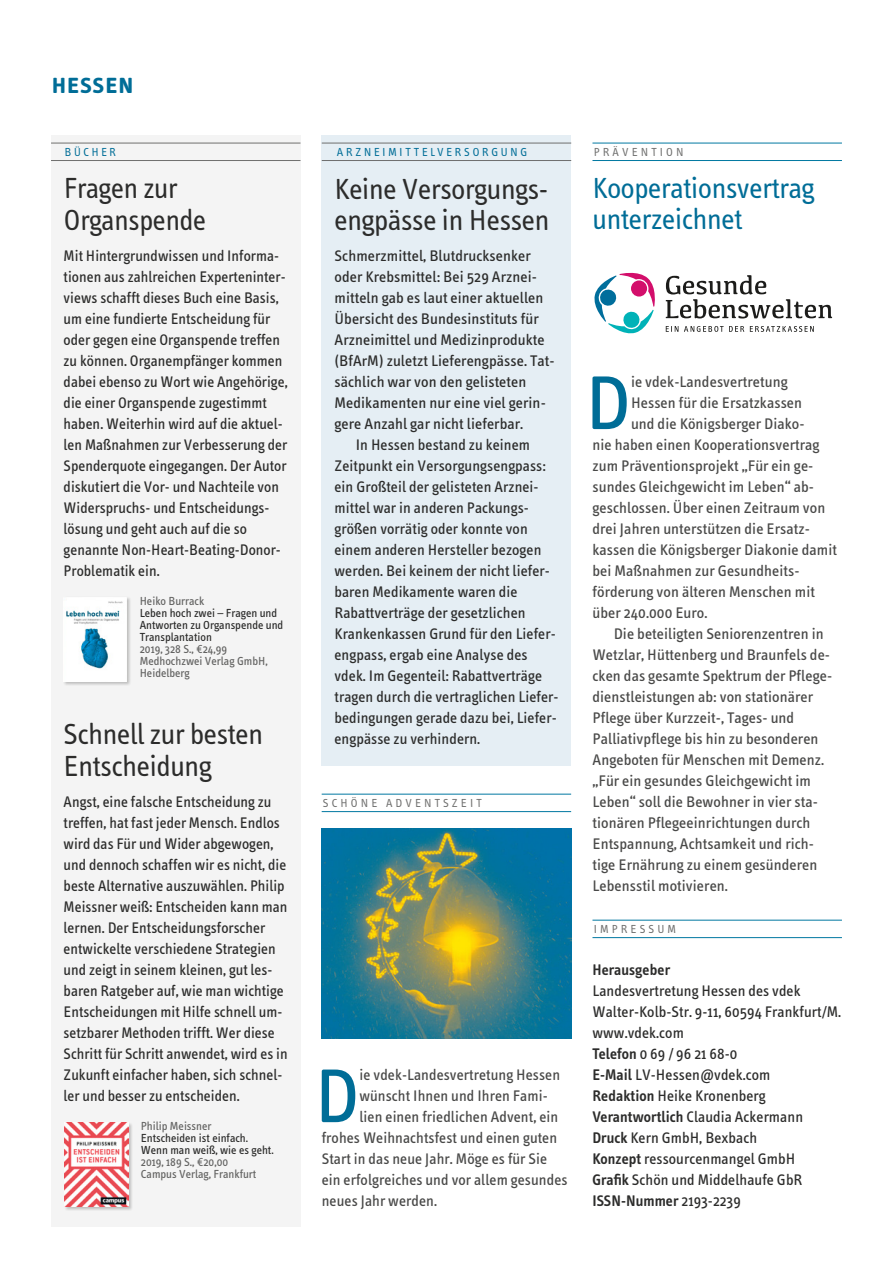
<style>
.page{position:relative;width:893px;height:1263px;background:#fff}
.page>*{position:absolute;margin:0;border:0;box-sizing:border-box;transform-origin:0 0}
._2_Meldung_x_Copy_Meldung_Initial_UA{font:78.15px "Info Text";color:#006d97}
._3_Rubrik_X_Head_Rubrik_UA{font:30px/31.5px "Info Text";letter-spacing:-.015em;color:#2c2c2b}
._2_Meldung_X_Head_Meldung_UA{font:30px/31.5px "Info Text";letter-spacing:-.015em;color:#006d97}
.t1{font:30px "Info Text Semi Bold Caps";color:#006d97}
._3_Rubrik_X_Copy_Rubrik_UA{font:15.75px/21px "Info Text";letter-spacing:.005em;color:#2c2c2b}
._2_Meldung_x_Copy_Meldung_Initial_UA-2{font:15.75px "Info Text";letter-spacing:.005em;color:#494948}
._3_Rubrik_X_Copy_Rubrik_Einzug_UA{font:15.75px/21px "Info Text";letter-spacing:.005em;color:#2c2c2b}
._2_Meldung_X_Copy_Meldung_Text_UA{font:15.75px/21px "Info Text";letter-spacing:.005em;color:#494948}
._3_Rubrik_X_Copy_Rubrik_UA-2{font:600 15.75px "Info Text";letter-spacing:.005em;color:#2c2c2b}
._3_Rubrik_X_--_Buecher_Fakten_UA{font:12px/12px "Info Text";color:#2c2c2b}
._3_Rubrik_X_--_Buecher_Fakten_UA-2{font:12px/12px "Info Text";color:#636362}
._2_Meldung_X_Head_Meldung_UA-2{font:12px "Info Text";color:#6f6f6e}
._3_Rubrik_X_Head_Rubrik_UA-2{font:12px "Info OT Text";color:#006d97}
.s1{color:#636362}
.s2{font-family:"Info OT Text";color:#636362}
.s3{color:#2c2c2b}
.s4{font-family:"Info OT Text"}
.s5{font-weight:600}
.s6{font-weight:400}
</style>
<div class="page">
<hr style="left:592px;top:143px;width:250px;height:1px;background:#0078a1">
<hr style="left:592px;top:160px;width:250px;height:1px;background:#0078a1">
<hr style="left:322px;top:794px;width:249px;height:1px;background:#0078a1">
<hr style="left:322px;top:811px;width:249px;height:1px;background:#0078a1">
<hr style="left:592px;top:920px;width:250px;height:1px;background:#0078a1">
<hr style="left:592px;top:937px;width:250px;height:1px;background:#0078a1">
<div style="left:51px;top:135px;width:249px;height:567px;background:#f4f4f4"></div>
<div style="left:51px;top:702px;width:249px;height:524px;background:#f4f4f4"></div>
<div style="left:62px;top:596px;width:70px;height:90px;background:#1a1a18;opacity:.25"></div>
<img style="left:63px;top:597px;width:64px;height:84px">
<div style="left:63px;top:1121px;width:70px;height:90px;background:#1a1a18;opacity:.25"></div>
<img style="left:64px;top:1122px;width:64px;height:84px">
<div style="left:322px;top:135px;width:249px;height:630px;background:#e5eef4"></div>
<svg style="left:666px;top:275px;width:166px;height:43px"></svg>
<svg style="left:666px;top:326px;width:12px;height:6px"></svg>
<svg style="left:684px;top:326px;width:60px;height:6px"></svg>
<svg style="left:750px;top:326px;width:64px;height:6px"></svg>
<svg style="left:594px;top:272px;width:61px;height:62px"></svg>
<img style="left:322px;top:828px;width:249px;height:210px">
<hr style="left:51px;top:143px;width:249px;height:1px;background:#6f6f6e">
<hr style="left:51px;top:160px;width:249px;height:1px;background:#6f6f6e">
<hr style="left:322px;top:143px;width:249px;height:1px;background:#6f6f6e">
<hr style="left:322px;top:160px;width:249px;height:1px;background:#6f6f6e">
<h2 class="t1" style="left:51px;top:66px;width:85px">hessen</h2>
<h2 class="_3_Rubrik_X_Head_Rubrik_UA-2" style="left:65px;top:145px;width:53px">BÜCHER</h2>
<h2 class="_3_Rubrik_X_Head_Rubrik_UA" style="left:64px;top:173px;width:145px">Fragen zur<br>Organspende</h2>
<p class="_3_Rubrik_X_Copy_Rubrik_UA" style="left:64px;top:245px;width:226px">Mit Hintergrundwissen und Informa&shy;tionen aus zahlreichen Experteninter&shy;views schafft dieses Buch eine Basis, um eine fundierte Entscheidung für oder gegen eine Organspende treffen zu können. Organempfänger kommen dabei ebenso zu Wort wie Angehörige, die einer Organspende zugestimmt haben. Weiterhin wird auf die aktuel&shy;len Maßnahmen zur Verbesserung der Spenderquote eingegangen. Der Autor diskutiert die Vor- und Nachteile von Widerspruchs- und Entscheidungs&shy;lösung und geht auch auf die so genannte Non-Heart-Beating-Donor-Problematik ein.</p>
<p class="_3_Rubrik_X_--_Buecher_Fakten_UA" style="left:140px;top:595px;width:145px"><span class="s1">Heiko Burrack<br></span>Leben hoch zwei – Fragen und<br>Antworten zu Organspende und<br>Transplantation<br><span class="s1">2019, 328 S.,</span> <span class="s2">€</span><span class="s1">24,99<br>Medhochzwei Verlag GmbH,<br>Heidelberg</span></p>
<h2 class="_3_Rubrik_X_Head_Rubrik_UA" style="left:64px;top:719px;width:202px">Schnell zur besten<br>Entscheidung</h2>
<p class="_3_Rubrik_X_Copy_Rubrik_UA" style="left:64px;top:791px;width:226px">Angst, eine falsche Entscheidung zu treffen, hat fast jeder Mensch. Endlos wird das Für und Wider abgewogen, und dennoch schaffen wir es nicht, die beste Alternative auszuwählen. Philip Meissner weiß: Entscheiden kann man lernen. Der Entscheidungsforscher entwickelte verschiedene Strategien und zeigt in seinem kleinen, gut les&shy;baren Ratgeber auf, wie man wichtige Entscheidungen mit Hilfe schnell um&shy;setzbarer Methoden trifft. Wer diese Schritt für Schritt anwendet, wird es in Zukunft einfacher haben, sich schnel&shy;ler und besser zu entscheiden.</p>
<p class="_3_Rubrik_X_--_Buecher_Fakten_UA-2" style="left:141px;top:1120px;width:134px">Philip Meissner<br><span class="s3">Entscheiden ist einfach.<br>Wenn man weiß, wie es geht.<br></span>2019, 189 S., <span class="s4">€</span>20,00<br>Campus Verlag, Frankfurt</p>
<h2 class="_3_Rubrik_X_Head_Rubrik_UA-2" style="left:337px;top:145px;width:192px">ARZNEIMITTELVERSORGUNG</h2>
<h2 class="_3_Rubrik_X_Head_Rubrik_UA" style="left:334px;top:173px;width:217px">Keine Versorgungs&shy;engpässe in Hessen</h2>
<p class="_3_Rubrik_X_Copy_Rubrik_UA" style="left:334px;top:245px;width:222px">Schmerzmittel, Blutdrucksenker oder Krebsmittel: Bei 529 Arznei&shy;mitteln gab es laut einer aktuellen Übersicht des Bundesinstituts für Arzneimittel und Medizinprodukte (BfArM) zuletzt Lieferengpässe. Tat&shy;sächlich war von den gelisteten Medikamenten nur eine viel gerin&shy;gere Anzahl gar nicht lieferbar.</p>
<p class="_3_Rubrik_X_Copy_Rubrik_Einzug_UA" style="left:334px;top:434px;width:225px;text-indent:21px">In Hessen bestand zu keinem Zeitpunkt ein Versorgungsengpass: ein Großteil der gelisteten Arznei&shy;mittel war in anderen Packungs&shy;größen vorrätig oder konnte von einem anderen Hersteller bezogen werden. Bei keinem der nicht liefer&shy;baren Medikamente waren die Rabattverträge der gesetzlichen Krankenkassen Grund für den Liefer&shy;engpass, ergab eine Analyse des vdek. Im Gegenteil: Rabattverträge tragen durch die vertraglichen Liefer&shy;bedingungen gerade dazu bei, Liefer&shy;engpässe zu verhindern.</p>
<h2 class="_2_Meldung_X_Head_Meldung_UA-2" style="left:323px;top:796px;width:160px">SCHÖNE ADVENTSZEIT</h2>
<p class="_2_Meldung_x_Copy_Meldung_Initial_UA" style="left:315px;top:1052px;width:46px">D</p>
<p class="_2_Meldung_x_Copy_Meldung_Initial_UA-2" style="left:359px;top:1066px;width:202px">ie vdek-Landesvertretung Hessen</p>
<p class="_2_Meldung_x_Copy_Meldung_Initial_UA-2" style="left:359px;top:1087px;width:190px">wünscht Ihnen und Ihren Fami-</p>
<p class="_2_Meldung_x_Copy_Meldung_Initial_UA-2" style="left:359px;top:1108px;width:200px">lien einen friedlichen Advent, ein</p>
<p class="_2_Meldung_x_Copy_Meldung_Initial_UA-2" style="left:322px;top:1129px;width:237px">frohes Weihnachtsfest und einen guten</p>
<p class="_2_Meldung_x_Copy_Meldung_Initial_UA-2" style="left:322px;top:1150px;width:227px">Start in das neue Jahr. Möge es für Sie</p>
<p class="_2_Meldung_x_Copy_Meldung_Initial_UA-2" style="left:322px;top:1171px;width:247px">ein erfolgreiches und vor allem gesundes</p>
<p class="_2_Meldung_x_Copy_Meldung_Initial_UA-2" style="left:322px;top:1192px;width:117px">neues Jahr werden.</p>
<h2 class="_2_Meldung_X_Head_Meldung_UA-2" style="left:594px;top:145px;width:92px">PRÄVENTION</h2>
<h2 class="_2_Meldung_X_Head_Meldung_UA" style="left:592px;top:172px;width:224px">Kooperationsvertrag unterzeichnet</h2>
<p class="_2_Meldung_x_Copy_Meldung_Initial_UA" style="left:585px;top:359px;width:47px">D</p>
<p class="_2_Meldung_x_Copy_Meldung_Initial_UA-2" style="left:631px;top:373px;width:158px">ie vdek-Landesvertretung</p>
<p class="_2_Meldung_x_Copy_Meldung_Initial_UA-2" style="left:631px;top:394px;width:173px">Hessen für die Ersatzkassen</p>
<p class="_2_Meldung_x_Copy_Meldung_Initial_UA-2" style="left:631px;top:415px;width:175px">und die Königsberger Diako-</p>
<p class="_2_Meldung_x_Copy_Meldung_Initial_UA-2" style="left:592px;top:436px;width:229px">nie haben einen Kooperationsvertrag</p>
<p class="_2_Meldung_x_Copy_Meldung_Initial_UA-2" style="left:592px;top:457px;width:222px">zum Präventionsprojekt „Für ein ge-</p>
<p class="_2_Meldung_x_Copy_Meldung_Initial_UA-2" style="left:592px;top:478px;width:223px">sundes Gleichgewicht im Leben“ ab-</p>
<p class="_2_Meldung_x_Copy_Meldung_Initial_UA-2" style="left:592px;top:499px;width:234px">geschlossen. Über einen Zeitraum von</p>
<p class="_2_Meldung_x_Copy_Meldung_Initial_UA-2" style="left:592px;top:520px;width:219px">drei Jahren unterstützen die Ersatz-</p>
<p class="_2_Meldung_x_Copy_Meldung_Initial_UA-2" style="left:592px;top:541px;width:246px">kassen die Königsberger Diakonie damit</p>
<p class="_2_Meldung_x_Copy_Meldung_Initial_UA-2" style="left:592px;top:562px;width:209px">bei Maßnahmen zur Gesundheits-</p>
<p class="_2_Meldung_x_Copy_Meldung_Initial_UA-2" style="left:592px;top:583px;width:224px">förderung von älteren Menschen mit</p>
<p class="_2_Meldung_x_Copy_Meldung_Initial_UA-2" style="left:592px;top:604px;width:117px">über 240.000 Euro.</p>
<p class="_2_Meldung_X_Copy_Meldung_Text_UA" style="left:592px;top:623px;width:241px;text-indent:21px">Die beteiligten Seniorenzentren in Wetzlar, Hüttenberg und Braunfels de&shy;cken das gesamte Spektrum der Pflege&shy;dienstleistungen ab: von stationärer Pflege über Kurzzeit-, Tages- und Palliativpflege bis hin zu besonderen Angeboten für Menschen mit Demenz. „Für ein gesundes Gleichgewicht im Leben“ soll die Bewohner in vier sta&shy;tionären Pflegeeinrichtungen durch Entspannung, Achtsamkeit und rich&shy;tige Ernährung zu einem gesünderen Lebensstil motivieren.</p>
<h2 class="_2_Meldung_X_Head_Meldung_UA-2" style="left:594px;top:922px;width:84px">IMPRESSUM</h2>
<p class="_3_Rubrik_X_Copy_Rubrik_UA" style="left:592px;top:959px;width:210px"><span class="s5">Herausgeber<br></span>Landesvertretung Hessen des vdek</p>
<p class="_3_Rubrik_X_Copy_Rubrik_UA" style="left:592px;top:1001px;width:250px">Walter-Kolb-Str. 9-11, 60594 Frankfurt/M.</p>
<p class="_3_Rubrik_X_Copy_Rubrik_UA" style="left:592px;top:1022px;width:93px">www.vdek.com</p>
<p class="_3_Rubrik_X_Copy_Rubrik_UA" style="left:592px;top:1043px;width:146px"><span class="s5">Telefon</span> 0 69 / 96 21 68-0</p>
<p class="_3_Rubrik_X_Copy_Rubrik_UA" style="left:592px;top:1064px;width:179px"><span class="s5">E-Mail</span> LV-Hessen@vdek.com</p>
<p class="_3_Rubrik_X_Copy_Rubrik_UA" style="left:592px;top:1085px;width:175px"><span class="s5">Redaktion</span> Heike Kronenberg</p>
<p class="_3_Rubrik_X_Copy_Rubrik_UA" style="left:592px;top:1106px;width:212px"><span class="s5">Verantwortlich</span> Claudia Ackermann</p>
<p class="_3_Rubrik_X_Copy_Rubrik_UA" style="left:592px;top:1127px;width:166px"><span class="s5">Druck</span> Kern GmbH, Bexbach</p>
<p class="_3_Rubrik_X_Copy_Rubrik_UA" style="left:592px;top:1148px;width:204px"><span class="s5">Konzept</span> ressourcenmangel GmbH</p>
<p class="_3_Rubrik_X_Copy_Rubrik_UA" style="left:592px;top:1169px;width:211px"><span class="s5">Grafik</span> Schön und Middelhaufe GbR</p>
<p class="_3_Rubrik_X_Copy_Rubrik_UA-2" style="left:592px;top:1192px;width:150px">ISSN-Nummer <span class="s6">2193-2239</span></p>
</div>
